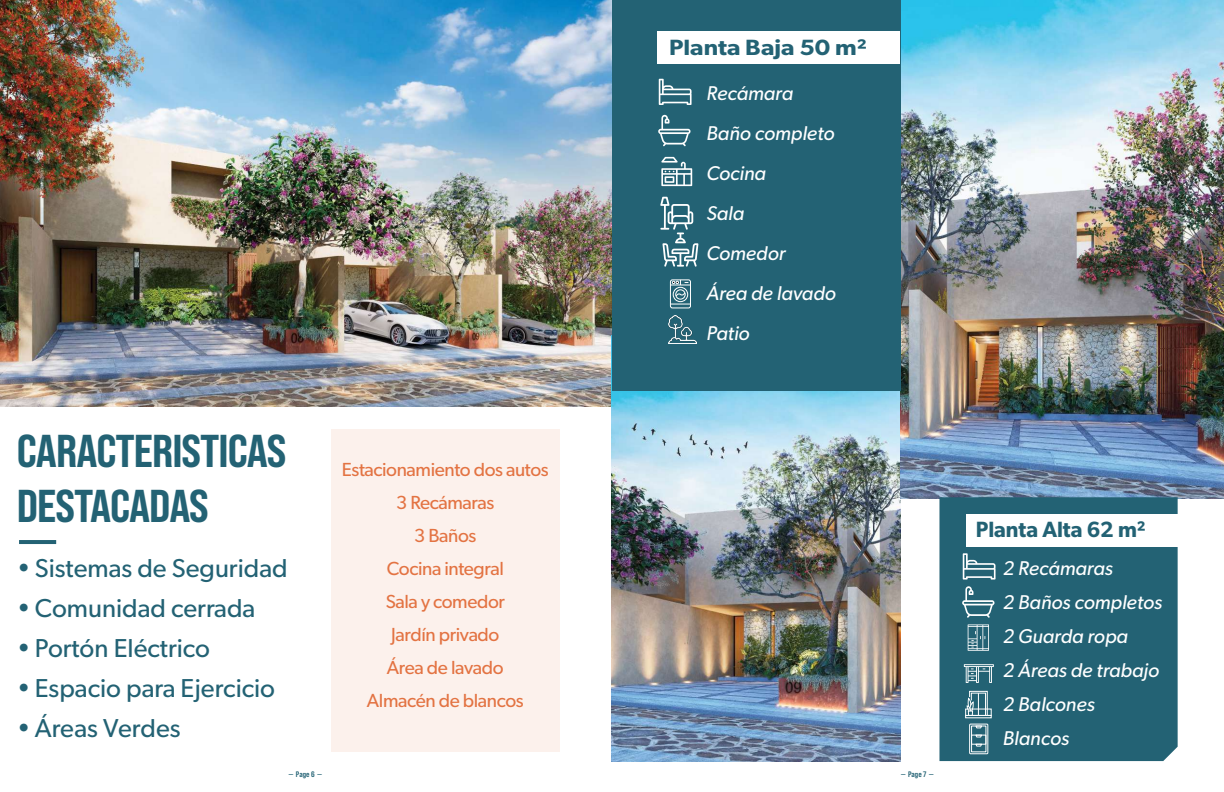
<style>
.page{position:relative;width:1224px;height:792px;background:#fff}
.page>*{position:absolute;margin:0;border:0;box-sizing:border-box;transform-origin:0 0}
.t1{font:46px/55px "Bebas Neue Pro Sm E Eb";letter-spacing:-.02em;color:#236274}
.t2{font:26px "Gibson";color:#236274}
.t3{font:600 22.1px "Gibson";color:#236274;scale:1.12 1}
.t4{font:600 22.1px "Gibson";color:#236274}
.t5{font:italic 20px/40px "Gibson";color:#fff}
.t6{font:19px/33px "Gibson";letter-spacing:-.02em;color:#e37342;text-align:center}
.t7{font:8px "Bebas Neue Pro Sm E Bd";color:#236274}
</style>
<div class="page">
<img style="left:0;top:0;width:612px;height:407px">
<img style="left:612px;top:390px;width:288px;height:371px">
<img style="left:900px;top:0;width:324px;height:499px">
<div style="left:612px;top:0;width:288px;height:390px;background:#236274"></div>
<div style="left:670px;top:279px;width:21px;height:29px;border:1px solid #fff;border-radius:2px"></div>
<svg style="left:670px;top:280px;width:20px;height:5px"></svg>
<div style="left:673px;top:287px;width:15px;height:15px;border:1px solid #fff;border-radius:50%"></div>
<div style="left:675px;top:289px;width:11px;height:11px;border:1px solid #fff;border-radius:50%"></div>
<svg style="left:675px;top:292px;width:11px;height:5px"></svg>
<svg style="left:670px;top:304px;width:20px;height:1px"></svg>
<div style="left:658px;top:31px;width:242px;height:33px;background:#fff"></div>
<div style="left:939px;top:497px;width:239px;height:264px;background:#236274"></div>
<div style="left:969px;top:724px;width:19px;height:30px;border:1px solid #fff"></div>
<div style="left:971px;top:726px;width:15px;height:26px;border:1px solid #fff"></div>
<div style="left:971px;top:735px;width:15px;height:10px;border:1px solid #fff"></div>
<svg style="left:974px;top:725px;width:9px;height:22px"></svg>
<hr style="left:19px;top:540px;width:37px;height:4px;background:#236274">
<div style="left:331px;top:429px;width:228px;height:322px;background:#fcf1ec"></div>
<div style="left:966px;top:514px;width:212px;height:33px;background:#fff"></div>
<svg style="left:659px;top:79px;width:33px;height:26px"></svg>
<svg style="left:658px;top:115px;width:33px;height:31px"></svg>
<svg style="left:661px;top:157px;width:31px;height:29px"></svg>
<svg style="left:660px;top:197px;width:38px;height:70px"></svg>
<svg style="left:963px;top:553px;width:33px;height:27px"></svg>
<svg style="left:962px;top:586px;width:33px;height:32px"></svg>
<svg style="left:968px;top:624px;width:21px;height:27px"></svg>
<svg style="left:964px;top:664px;width:30px;height:19px"></svg>
<div style="left:965px;top:715px;width:27px;height:3px;border:1px solid #fff"></div>
<div style="left:965px;top:709px;width:27px;height:7px;border:1px solid #fff"></div>
<svg style="left:966px;top:690px;width:22px;height:27px"></svg>
<img style="left:668px;top:315px;width:28px;height:29px">
<p class="t3" style="left:669px;top:34px;width:178px">Planta Baja 50 m²</p>
<h1 class="t1" style="left:17px;top:423px;width:271px">CARACTERISTICAS<br>DESTACADAS</h1>
<h2 class="t2" style="left:17px;top:553px;width:272px">• Sistemas de Seguridad</h2>
<h2 class="t2" style="left:17px;top:593px;width:240px">•Comunidad cerrada</h2>
<h2 class="t2" style="left:17px;top:633px;width:195px">• Portón Eléctrico</h2>
<h2 class="t2" style="left:17px;top:673px;width:260px">• Espacio para Ejercicio</h2>
<h2 class="t2" style="left:17px;top:713px;width:165px">•Áreas Verdes</h2>
<p class="t6" style="left:342px;top:453px;width:208px">Estacionamiento dos autos<br>3 Recámaras<br>3 Baños<br>Cocina integral<br>Sala y comedor<br>Jardín privado<br>Área de lavado<br>Almacén de blancos</p>
<p class="t5" style="left:706px;top:73px;width:131px">Recámara<br>Baño completo<br>Cocina<br>Sala<br>Comedor<br>Área de lavado<br>Patio</p>
<p class="t7" style="left:289px;top:769px;width:34px">— Page 6 —</p>
<p class="t7" style="left:901px;top:769px;width:34px">— Page 7 —</p>
<p class="t4" style="left:976px;top:516px;width:172px">Planta Alta 62 m²</p>
<p class="t5" style="left:1003px;top:551px;width:161px;line-height:34px">2 Recámaras<br>2 Baños completos<br>2 Guarda ropa<br>2 Áreas de trabajo<br>2 Balcones<br>Blancos</p>
</div>
